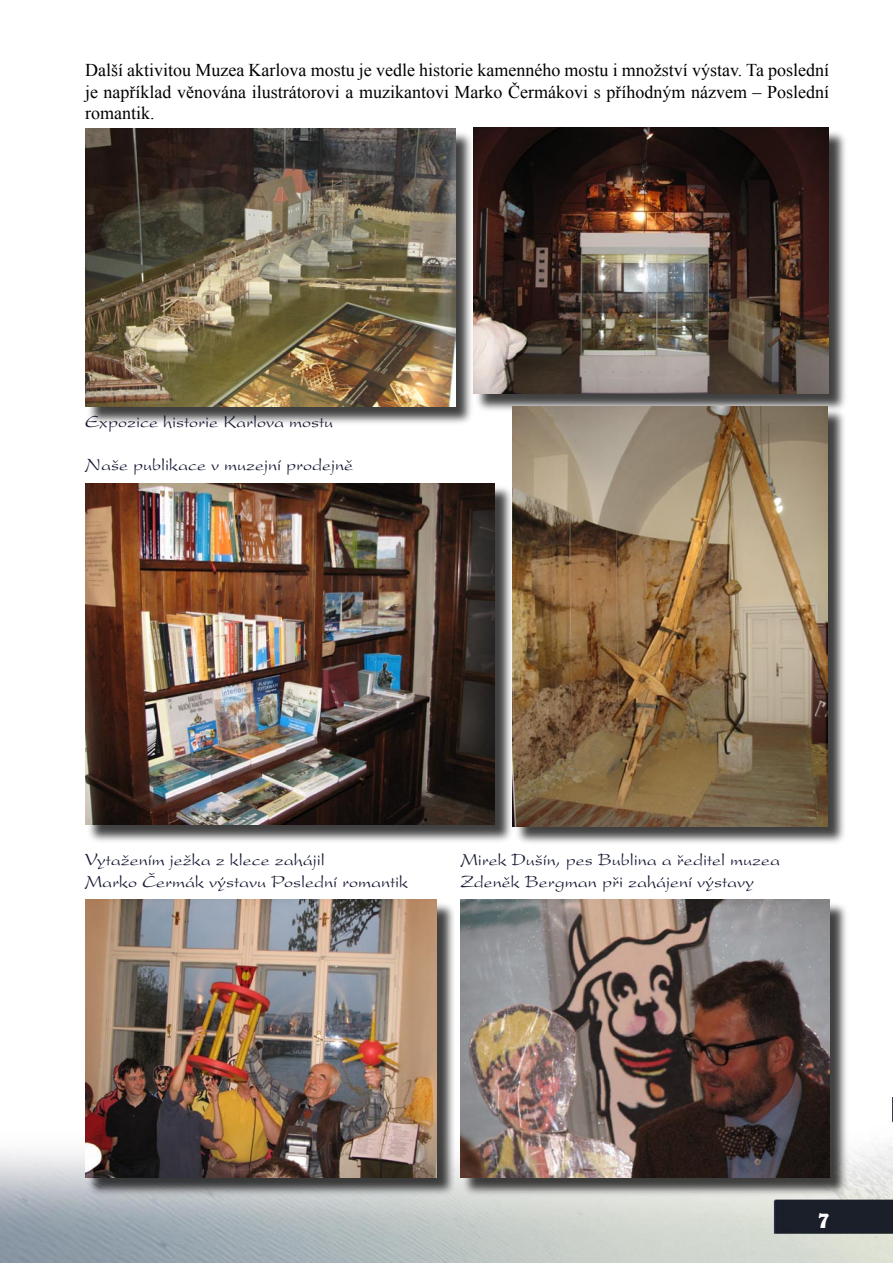
<style>
.page{position:relative;width:893px;height:1263px;background:#fff}
.page>*{position:absolute;margin:0;border:0;box-sizing:border-box;transform-origin:0 0}
.t1{font:700 24px "Belwe CE";color:#fff}
.Popisky{font:18px/21.6px "Present CE";color:#141731}
.běžný_text{font:18px/21.6px "Times New Roman";color:#000;text-align:justify}
</style>
<div class="page">
<img style="left:0;top:1097px;width:893px;height:166px">
<div style="left:87px;top:485px;width:428px;height:360px;background:#000;opacity:.75"></div>
<img style="left:85px;top:483px;width:410px;height:342px">
<div style="left:462px;top:901px;width:387px;height:297px;background:#000;opacity:.75"></div>
<img style="left:460px;top:900px;width:369px;height:278px">
<div style="left:87px;top:901px;width:368px;height:296px;background:#000;opacity:.75"></div>
<img style="left:85px;top:900px;width:351px;height:277px">
<div style="left:475px;top:129px;width:374px;height:284px;background:#000;opacity:.75"></div>
<img style="left:473px;top:128px;width:355px;height:266px">
<div style="left:87px;top:130px;width:388px;height:296px;background:#000;opacity:.75"></div>
<img style="left:85px;top:129px;width:370px;height:277px">
<div style="left:514px;top:408px;width:333px;height:437px;background:#000;opacity:.75"></div>
<img style="left:513px;top:406px;width:315px;height:420px">
<p class="běžný_text" style="left:85px;top:59px;width:746px">Další aktivitou Muzea Karlova mostu je vedle historie kamenného mostu i množství výstav. Ta poslední je například věnována ilustrátorovi a muzikantovi Marko Čermákovi s příhodným názvem – Poslední romantik.</p>
<p class="Popisky" style="left:85px;top:410px;width:250px">Expozice historie Karlova mostu</p>
<p class="Popisky" style="left:85px;top:453px;width:270px">Naše publikace v muzejní prodejně</p>
<p class="Popisky" style="left:85px;top:848px;width:325px">Vytažením ježka z klece zahájil<br>Marko Čermák výstavu Poslední romantik</p>
<p class="Popisky" style="left:461px;top:849px;width:321px">Mirek Dušín, pes Bublina a ředitel muzea<br>Zdeněk Bergman při zahájení výstavy</p>
<h1 class="t1" style="left:817px;top:1206px;width:14px">7</h1>
</div>
